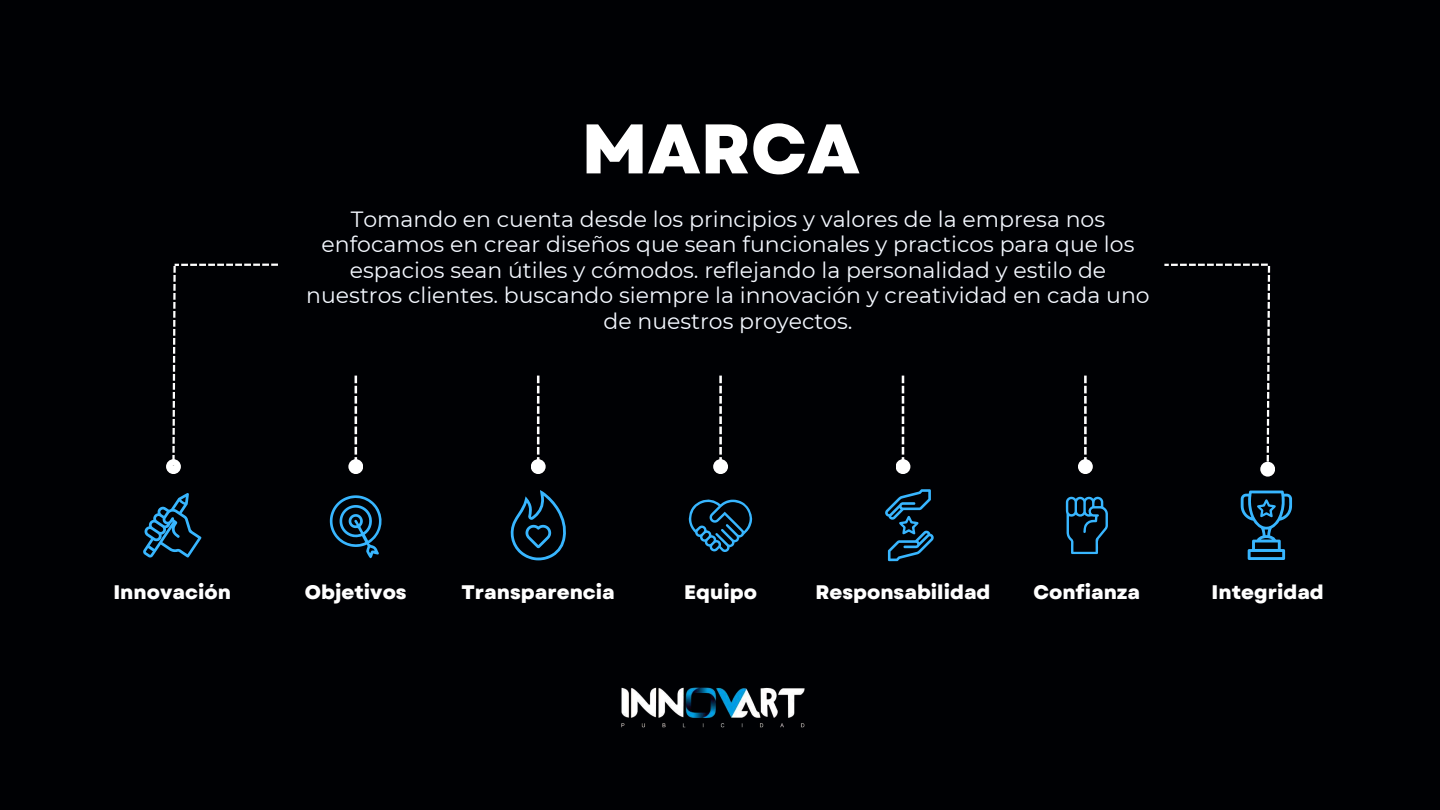
<style>
.page{position:relative;width:1440px;height:810px;background:#000104}
.page>*{position:absolute;margin:0;border:0;box-sizing:border-box;transform-origin:0 0}
.t1{font:800 70px "Garet";color:#fff}
.t2{font:22px/25.5px "Montserrat";color:#f4f8ff;text-align:center}
.t3{font:800 19.6px "Garet";color:#fff}
</style>
<div class="page">
<svg style="left:172px;top:264px;width:106px;height:200px"></svg>
<div style="left:166px;top:459px;width:15px;height:15px;background:#fff;border-radius:50%"></div>
<svg style="left:355px;top:376px;width:2px;height:83px"></svg>
<div style="left:348px;top:459px;width:15px;height:15px;background:#fff;border-radius:50%"></div>
<svg style="left:537px;top:376px;width:2px;height:83px"></svg>
<div style="left:531px;top:459px;width:15px;height:15px;background:#fff;border-radius:50%"></div>
<svg style="left:1164px;top:264px;width:106px;height:203px"></svg>
<div style="left:1260px;top:462px;width:15px;height:15px;background:#fff;border-radius:50%"></div>
<svg style="left:719px;top:376px;width:3px;height:83px"></svg>
<div style="left:713px;top:459px;width:15px;height:15px;background:#fff;border-radius:50%"></div>
<svg style="left:902px;top:376px;width:2px;height:83px"></svg>
<div style="left:896px;top:459px;width:14px;height:15px;background:#fff;border-radius:50%"></div>
<svg style="left:1084px;top:376px;width:3px;height:83px"></svg>
<div style="left:1078px;top:459px;width:15px;height:15px;background:#fff;border-radius:50%"></div>
<svg style="left:688px;top:499px;width:65px;height:53px"></svg>
<svg style="left:1241px;top:491px;width:51px;height:69px"></svg>
<svg style="left:1066px;top:497px;width:42px;height:57px"></svg>
<svg style="left:143px;top:493px;width:58px;height:64px"></svg>
<svg style="left:330px;top:495px;width:52px;height:63px"></svg>
<svg style="left:885px;top:489px;width:49px;height:72px"></svg>
<svg style="left:510px;top:490px;width:56px;height:70px"></svg>
<img style="left:621px;top:687px;width:184px;height:41px">
<h1 class="t1" style="left:581px;top:99px;width:280px">MARCA</h1>
<p class="t2" style="left:306px;top:206px;width:845px">Tomando en cuenta desde los principios y valores de la empresa nos enfocamos en crear diseños que sean funcionales y practicos para que los espacios sean útiles y cómodos. reflejando la personalidad y estilo de nuestros clientes. buscando siempre la innovación y creatividad en cada uno de nuestros proyectos.</p>
<p class="t3" style="left:113px;top:578px;width:119px">Innovación</p>
<p class="t3" style="left:305px;top:578px;width:103px">Objetivos</p>
<p class="t3" style="left:462px;top:578px;width:155px">Transparencia</p>
<p class="t3" style="left:684px;top:578px;width:74px">Equipo</p>
<p class="t3" style="left:815px;top:578px;width:177px">Responsabilidad</p>
<p class="t3" style="left:1033px;top:578px;width:108px">Confianza</p>
<p class="t3" style="left:1212px;top:578px;width:114px">Integridad</p>
</div>
